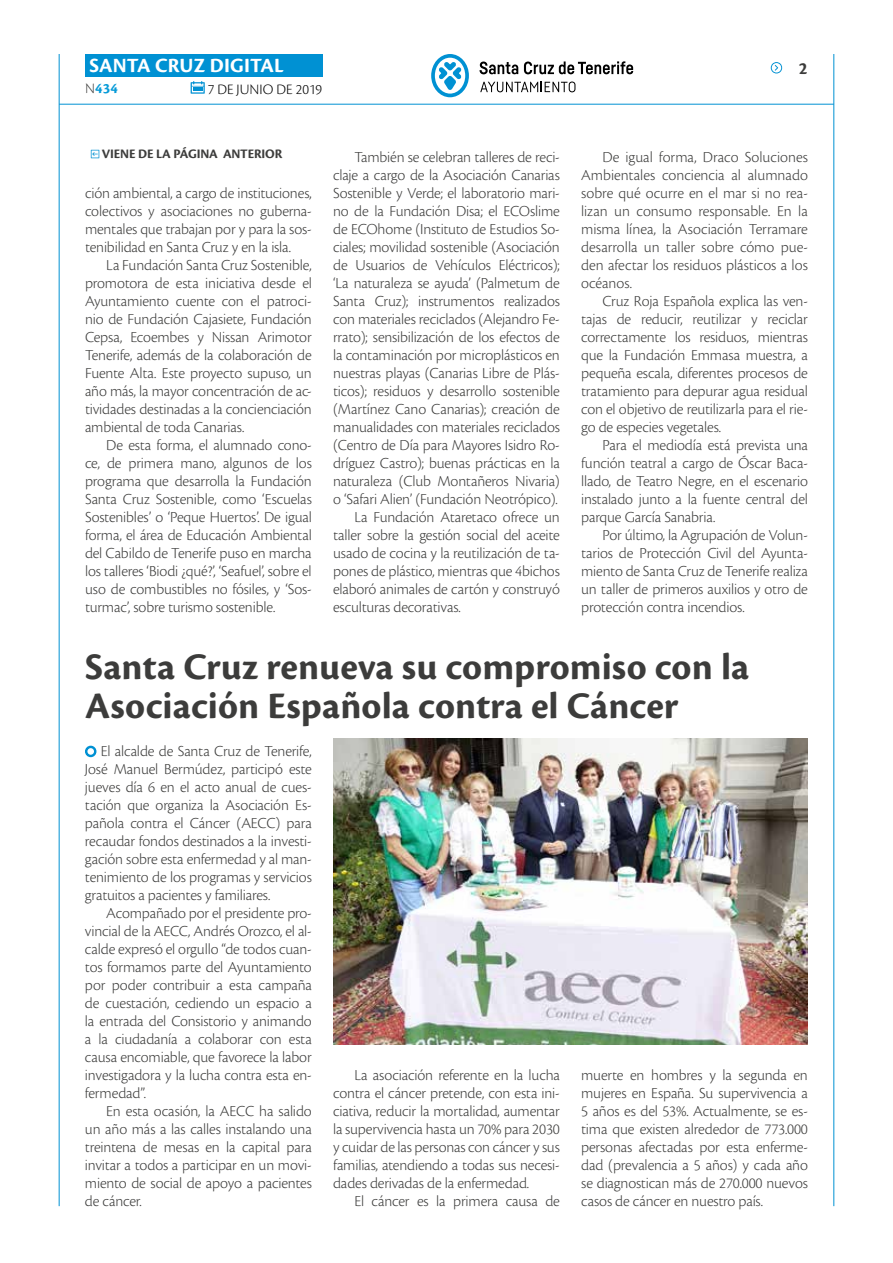
<style>
.page{position:relative;width:893px;height:1263px;background:#fff}
.page>*{position:absolute;margin:0;border:0;box-sizing:border-box;transform-origin:0 0}
.t1{font:700 39px/39px "Cronos Pro";letter-spacing:.005em;color:#3c3c3b}
.t2{font:700 21px "Cronos Pro";letter-spacing:.005em;color:#fff}
.t3{font:700 18px "Cronos Pro";color:#3c3c3b}
.t4{font:300 15.9px/18px "Cronos Pro";letter-spacing:-.01em;color:#3c3c3b;text-align:justify}
.t5{font:300 15px "Cronos Pro";color:#000}
.t6{font:700 15px "Cronos Pro";color:#079bd8}
.t7{font:700 13.5px "Cronos Pro";letter-spacing:-.01em;color:#3c3c3b}
.s1{font-weight:300;color:#3c3c3b}
</style>
<div class="page">
<hr style="left:59px;top:104px;width:775px;height:1px;background:#0091d3">
<div style="left:85px;top:54px;width:238px;height:23px;background:#0091d3"></div>
<svg style="left:191px;top:81px;width:14px;height:13px"></svg>
<hr style="left:59px;top:54px;width:1px;height:1152px;background:#0091d3">
<hr style="left:833px;top:54px;width:1px;height:1152px;background:#0091d3">
<svg style="left:771px;top:62px;width:12px;height:11px"></svg>
<svg style="left:431px;top:54px;width:38px;height:43px"></svg>
<svg style="left:480px;top:62px;width:38px;height:12px"></svg>
<svg style="left:524px;top:61px;width:109px;height:13px"></svg>
<svg style="left:480px;top:82px;width:95px;height:10px"></svg>
<svg style="left:91px;top:150px;width:8px;height:8px"></svg>
<img style="left:333px;top:738px;width:475px;height:306px">
<svg style="left:85px;top:745px;width:12px;height:13px"></svg>
<h2 class="t2" style="left:89px;top:53px;width:196px">SANTA CRUZ DIGITAL</h2>
<p class="t6" style="left:85px;top:80px;width:34px"><span class="s1">N</span>434</p>
<p class="t5" style="left:208px;top:80px;width:116px">7 DE JUNIO DE 2019</p>
<p class="t3" style="left:799px;top:58px;width:10px">2</p>
<p class="t7" style="left:102px;top:146px;width:182px">VIENE DE LA PÁGINA ANTERIOR</p>
<p class="t4" style="left:85px;top:184px;width:228px">ción ambiental, a cargo de instituciones, colectivos y asociaciones no guberna&shy;mentales que trabajan por y para la sos&shy;tenibilidad en Santa Cruz y en la isla.</p>
<p class="t4" style="left:85px;top:256px;width:228px;text-indent:21px">La Fundación Santa Cruz Sostenible, promotora de esta iniciativa desde el Ayuntamiento cuente con el patroci&shy;nio de Fundación Cajasiete, Fundación Cepsa, Ecoembes y Nissan Arimotor Tenerife, además de la colaboración de Fuente Alta. Este proyecto supuso, un año más, la mayor concentración de ac&shy;tividades destinadas a la concienciación ambiental de toda Canarias.</p>
<p class="t4" style="left:85px;top:436px;width:228px;text-indent:21px">De esta forma, el alumnado cono&shy;ce, de primera mano, algunos de los programa que desarrolla la Fundación Santa Cruz Sostenible, como ‘Escuelas Sostenibles’ o ‘Peque Huertos’. De igual forma, el área de Educación Ambiental del Cabildo de Tenerife puso en marcha los talleres ‘Biodi ¿qué?’, ‘Seafuel’, sobre el uso de combustibles no fósiles, y ‘Sos&shy;turmac’, sobre turismo sostenible.</p>
<p class="t4" style="left:581px;top:148px;width:228px;text-indent:21px">De igual forma, Draco Soluciones Ambientales conciencia al alumnado sobre qué ocurre en el mar si no rea&shy;lizan un consumo responsable. En la misma línea, la Asociación Terramare desarrolla un taller sobre cómo pue&shy;den afectar los residuos plásticos a los océanos.</p>
<p class="t4" style="left:581px;top:292px;width:228px;text-indent:21px">Cruz Roja Española explica las ven&shy;tajas de reducir, reutilizar y reciclar correctamente los residuos, mientras que la Fundación Emmasa muestra, a pequeña escala, diferentes procesos de tratamiento para depurar agua residual con el objetivo de reutilizarla para el rie&shy;go de especies vegetales.</p>
<p class="t4" style="left:581px;top:436px;width:228px;text-indent:21px">Para el mediodía está prevista una función teatral a cargo de Óscar Baca&shy;llado, de Teatro Negre, en el escenario instalado junto a la fuente central del parque García Sanabria.</p>
<p class="t4" style="left:581px;top:526px;width:228px;text-indent:21px">Por último, la Agrupación de Volun&shy;tarios de Protección Civil del Ayunta&shy;miento de Santa Cruz de Tenerife realiza un taller de primeros auxilios y otro de protección contra incendios.</p>
<h1 class="t1" style="left:85px;top:647px;width:666px">Santa Cruz renueva su compromiso con la<br>Asociación Española contra el Cáncer</h1>
<p class="t4" style="left:85px;top:742px;width:228px;text-indent:16px">El alcalde de Santa Cruz de Tenerife, José Manuel Bermúdez, participó este jueves día 6 en el acto anual de cues&shy;tación que organiza la Asociación Es&shy;pañola contra el Cáncer (AECC) para recaudar fondos destinados a la investi&shy;gación sobre esta enfermedad y al man&shy;tenimiento de los programas y servicios gratuitos a pacientes y familiares.</p>
<p class="t4" style="left:85px;top:904px;width:228px;text-indent:21px">Acompañado por el presidente pro&shy;vincial de la AECC, Andrés Orozco, el al&shy;calde expresó el orgullo “de todos cuan&shy;tos formamos parte del Ayuntamiento por poder contribuir a esta campaña de cuestación, cediendo un espacio a la entrada del Consistorio y animando a la ciudadanía a colaborar con esta causa encomiable, que favorece la labor investigadora y la lucha contra esta en&shy;fermedad”.</p>
<p class="t4" style="left:85px;top:1102px;width:228px;text-indent:21px">En esta ocasión, la AECC ha salido un año más a las calles instalando una treintena de mesas en la capital para invitar a todos a participar en un movi&shy;miento de social de apoyo a pacientes de cáncer.</p>
<p class="t4" style="left:354px;top:148px;width:207px">También se celebran talleres de reci-</p>
<p class="t4" style="left:333px;top:166px;width:228px">claje a cargo de la Asociación Canarias</p>
<p class="t4" style="left:333px;top:184px;width:228px">Sostenible y Verde; el laboratorio mari-</p>
<p class="t4" style="left:333px;top:202px;width:228px">no de la Fundación Disa; el ECOslime</p>
<p class="t4" style="left:333px;top:220px;width:228px">de ECOhome (Instituto de Estudios So-</p>
<p class="t4" style="left:333px;top:238px;width:228px">ciales; movilidad sostenible (Asociación</p>
<p class="t4" style="left:333px;top:256px;width:228px">de Usuarios de Vehículos Eléctricos);</p>
<p class="t4" style="left:333px;top:274px;width:228px">‘La naturaleza se ayuda’ (Palmetum de</p>
<p class="t4" style="left:333px;top:292px;width:228px">Santa Cruz); instrumentos realizados</p>
<p class="t4" style="left:333px;top:310px;width:228px">con materiales reciclados (Alejandro Fe-</p>
<p class="t4" style="left:333px;top:328px;width:228px">rrato); sensibilización de los efectos de</p>
<p class="t4" style="left:333px;top:346px;width:228px">la contaminación por microplásticos en</p>
<p class="t4" style="left:333px;top:364px;width:228px">nuestras playas (Canarias Libre de Plás-</p>
<p class="t4" style="left:333px;top:382px;width:228px">ticos); residuos y desarrollo sostenible</p>
<p class="t4" style="left:333px;top:400px;width:228px">(Martínez Cano Canarias); creación de</p>
<p class="t4" style="left:333px;top:418px;width:228px">manualidades con materiales reciclados</p>
<p class="t4" style="left:333px;top:436px;width:228px">(Centro de Día para Mayores Isidro Ro-</p>
<p class="t4" style="left:333px;top:454px;width:228px">dríguez Castro); buenas prácticas en la</p>
<p class="t4" style="left:333px;top:472px;width:228px">naturaleza (Club Montañeros Nivaria)</p>
<p class="t4" style="left:333px;top:490px;width:226px">o ‘Safari Alien’ (Fundación Neotrópico).</p>
<p class="t4" style="left:354px;top:508px;width:207px">La Fundación Ataretaco ofrece un</p>
<p class="t4" style="left:333px;top:526px;width:228px">taller sobre la gestión social del aceite</p>
<p class="t4" style="left:333px;top:544px;width:228px">usado de cocina y la reutilización de ta-</p>
<p class="t4" style="left:333px;top:562px;width:228px">pones de plástico, mientras que 4bichos</p>
<p class="t4" style="left:333px;top:580px;width:228px">elaboró animales de cartón y construyó</p>
<p class="t4" style="left:333px;top:598px;width:129px">esculturas decorativas.</p>
<p class="t4" style="left:333px;top:1066px;width:228px;text-indent:21px">La asociación referente en la lucha contra el cáncer pretende, con esta ini&shy;ciativa, reducir la mortalidad, aumentar la supervivencia hasta un 70% para 2030 y cuidar de las personas con cáncer y sus familias, atendiendo a todas sus necesi&shy;dades derivadas de la enfermedad.</p>
<p class="t4" style="left:354px;top:1192px;width:207px">El cáncer es la primera causa de</p>
<p class="t4" style="left:581px;top:1066px;width:228px">muerte en hombres y la segunda en mujeres en España. Su supervivencia a 5 años es del 53%. Actualmente, se es&shy;tima que existen alrededor de 773.000 personas afectadas por esta enferme&shy;dad (prevalencia a 5 años) y cada año se diagnostican más de 270.000 nuevos casos de cáncer en nuestro país.</p>
</div>
